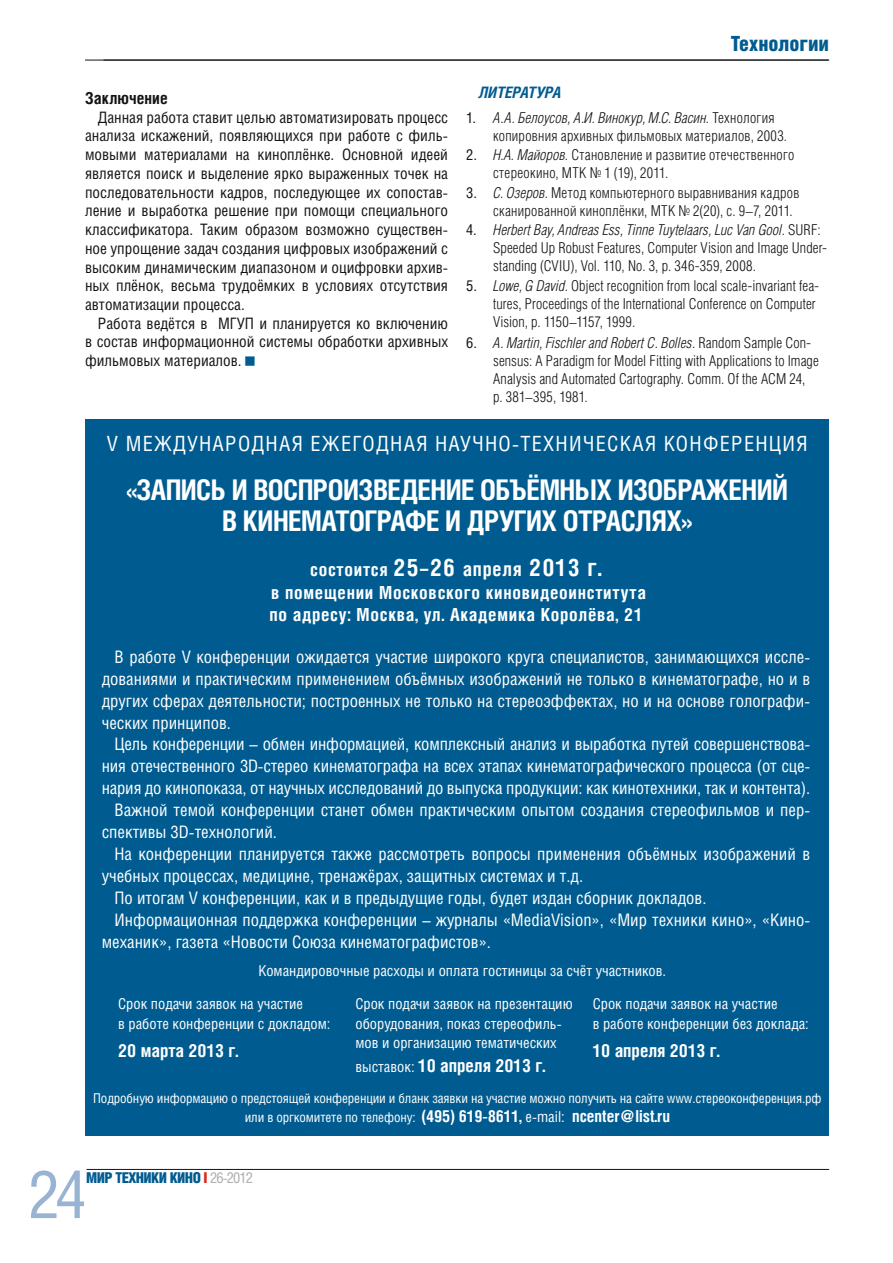
<style>
.page{position:relative;width:893px;height:1263px;background:#fff}
.page>*{position:absolute;margin:0;border:0;box-sizing:border-box;transform-origin:0 0}
.t1{font:66px "Helios Cond C";color:#99b3d3}
.t2{font:700 28.5px/31.5px "Helios Cond C";letter-spacing:-.02em;color:#fff;text-align:center}
.t3{font:700 24px "Helios Cond C";letter-spacing:.04em;color:#fff}
.t4{font:21px "Helios Cond C";letter-spacing:.06em;color:#fff}
.t5{font:21px "Helios Cond Black C";color:#005c90}
.t6{font:700 18px/22.5px "Helios Cond C";letter-spacing:.04em;color:#fff}
.t7{font:700 18px "Helios Cond C";color:#fff}
.t8{font:17.25px/21.9px "Helios Cond C";color:#fff;text-align:justify}
.t9{font:700 16.5px "Helios Cond C";color:#fff}
.t10{font:700 16.5px "Helios Cond C";letter-spacing:.005em;color:#131413}
.t11{font:15.75px/18.8px "Helios Cond C";color:#131413;text-align:justify}
.t12{font:italic 700 15.75px "Helios Cond C";letter-spacing:.1em;color:#005c90}
.t13{font:15px/18px "Helios Cond Light C";letter-spacing:.01em;color:#131413}
.t14{font:15px/19.5px "Helios Cond C";color:#fff}
.t15{font:15px "Helios Cond Black C";letter-spacing:-.04em;color:#005c90}
.t16{font:13.5px "Helios Cond C";letter-spacing:-.01em;color:#fff}
.s1{font-family:"Helios Cond C"}
.s2{font-style:italic}
.s3{font-size:18px}
.s4{font-size:19.5px}
.s5{font-weight:400;font-size:13.5px}
.s6{font-weight:400;font-size:15px}
.s7{color:#dc2a1b}
.s8{font-family:"Helios Cond C";color:#afafb0}
</style>
<div class="page">
<hr style="left:87px;top:1169px;width:742px;height:1px;background:#131413">
<hr style="left:104px;top:60px;width:725px;height:1px;background:#131413">
<hr style="left:85px;top:60px;width:743px;height:1px;background:#131413">
<hr style="left:892px;top:0;width:1px;height:53px;background:#005c90">
<div style="left:86px;top:419px;width:743px;height:716px;background:#005c90"></div>
<p class="t5" style="left:731px;top:32px;width:100px">Технологии</p>
<p class="t12" style="left:479px;top:83px;width:73px">Литера тура</p>
<p class="t13" style="left:493px;top:108px;width:296px;text-indent:-27px"><span class="s1">1.</span> <span class="s2">A.A. Белоусов, A.И. Винокур, М.С. Васин.</span> Технология копировния архивных фильмовых материалов, 2003.</p>
<p class="t13" style="left:493px;top:146px;width:303px;text-indent:-27px"><span class="s1">2.</span> <span class="s2">Н.А. Майоров.</span> Становление и развитие отечественного стереокино, МТК № 1 (19), 2011.</p>
<p class="t13" style="left:493px;top:183px;width:308px;text-indent:-27px"><span class="s1">3.</span> <span class="s2">С. Озеров.</span> Метод компьютерного выравнивания кадров сканированной киноплёнки, МТК № 2(20), с. 9–7, 2011.</p>
<p class="t13" style="left:493px;top:221px;width:335px;text-indent:-27px"><span class="s1">4.</span> <span class="s2">Herbert Bay, Andreas Ess, Tinne Tuytelaars, Luc Van Gool.</span> SURF:<br>Speeded Up Robust Features, Computer Vision and Image Under&shy;standing (CVIU), Vol. 110, No. 3, p. 346-359, 2008.</p>
<p class="t13" style="left:493px;top:277px;width:327px;text-indent:-27px"><span class="s1">5.</span> <span class="s2">Lowe, G David.</span> Object recognition from local scale-invariant fea&shy;tures, Proceedings of the International Conference on Computer<br>Vision, p. 1150–1157, 1999.</p>
<p class="t13" style="left:493px;top:333px;width:327px;text-indent:-27px"><span class="s1">6.</span> <span class="s2">A. Martin, Fischler and Robert C. Bolles.</span> Random Sample Con&shy;sensus: A Paradigm for Model Fitting with Applications to Image Analysis and Automated Cartography. Comm. Of the ACM 24,<br>p. 381–395, 1981.</p>
<p class="t4" style="left:107px;top:431px;width:702px">V МЕЖДУНАРОДНАЯ ЕЖЕГОДНАЯ НАУЧНО-ТЕХНИЧЕСКАЯ КОНФЕРЕНЦИЯ</p>
<h2 class="t2" style="left:126px;top:473px;width:663px">«ЗАПИСЬ И ВОСПРОИЗВЕДЕНИЕ ОБЪЁМНЫХ ИЗОБРАЖЕНИЙ<br>В КИНЕМАТОГРАФЕ И ДРУГИХ ОТРАСЛЯХ»</h2>
<h3 class="t3" style="left:310px;top:553px;width:293px"><span class="s3">состоится</span> 25–26 <span class="s4">апреля</span> 2013 г.</h3>
<p class="t6" style="left:269px;top:581px;width:378px">в помещении Московского киновидеоинститута по адресу: Москва, ул. Академика Королёва, 21</p>
<p class="t8" style="left:102px;top:645px;width:710px;text-indent:13px">В работе V конференции ожидается участие широкого круга специалистов, занимающихся иссле&shy;дованиями и практическим применением объёмных изображений не только в кинематографе, но и в других сферах деятельности; построенных не только на стереоэффектах, но и на основе голографи&shy;ческих принципов.</p>
<p class="t8" style="left:114px;top:733px;width:697px">Цель конференции – обмен информацией, комплексный анализ и выработка путей совершенствова-</p>
<p class="t8" style="left:102px;top:755px;width:710px">ния отечественного 3D-стерео кинематографа на всех этапах кинематографического процесса (от сце-</p>
<p class="t8" style="left:102px;top:777px;width:710px">нария до кинопоказа, от научных исследований до выпуска продукции: как кинотехники, так и контента).</p>
<p class="t8" style="left:114px;top:799px;width:697px">Важной темой конференции станет обмен практическим опытом создания стереофильмов и пер-</p>
<p class="t8" style="left:102px;top:821px;width:177px">спективы 3D-технологий.</p>
<p class="t8" style="left:114px;top:842px;width:697px">На конференции планируется также рассмотреть вопросы применения объёмных изображений в</p>
<p class="t8" style="left:102px;top:864px;width:483px">учебных процессах, медицине, тренажёрах, защитных системах и т.д.</p>
<p class="t8" style="left:114px;top:886px;width:593px">По итогам V конференции, как и в предыдущие годы, будет издан сборник докладов.</p>
<p class="t8" style="left:114px;top:908px;width:697px">Информационная поддержка конференции – журналы «MediaVision», «Мир техники кино», «Кино-</p>
<p class="t8" style="left:102px;top:930px;width:391px">механик», газета «Новости Союза кинематографистов».</p>
<p class="t14" style="left:259px;top:960px;width:409px">Командировочные расходы и оплата гостиницы за счёт участников.</p>
<p class="t14" style="left:118px;top:994px;width:214px">Срок подачи заявок на участие<br>в работе конференции с докладом:</p>
<p class="t7" style="left:118px;top:1039px;width:122px">20 марта 2013 г.</p>
<p class="t10" style="left:85px;top:88px;width:84px">Заключение</p>
<p class="t11" style="left:85px;top:107px;width:365px;text-indent:13px">Данная работа ставит целью автоматизировать процесс анализа искажений, появляющихся при работе с филь&shy;мовыми материалами на киноплёнке. Основной идеей является поиск и выделение ярко выраженных точек на последовательности кадров, последующее их сопостав&shy;ление и выработка решение при помощи специального классификатора. Таким образом возможно существен&shy;ное упрощение задач создания цифровых изображений с высоким динамическим диапазоном и оцифровки архив&shy;ных плёнок, весьма трудоёмких в условиях отсутствия автоматизации процесса.</p>
<p class="t11" style="left:85px;top:313px;width:365px;text-indent:13px">Работа ведётся в МГУП и планируется ко включению в состав информационной системы обработки архивных фильмовых материалов.</p>
<p class="t14" style="left:593px;top:994px;width:218px">Срок подачи заявок на участие<br>в работе конференции без доклада:</p>
<p class="t7" style="left:593px;top:1039px;width:129px">10 апреля 2013 г.</p>
<p class="t16" style="left:93px;top:1090px;width:730px">Подробную информацию о предстоящей конференции и бланк заявки на участие можно получить на сайте www.стереоконференция.рф</p>
<p class="t9" style="left:245px;top:1106px;width:427px"><span class="s5">или в оргкомитете по телефону:</span> (495) 619-8611, <span class="s6">e-mail:</span> ncenter@list.ru</p>
<p class="t14" style="left:355px;top:994px;width:219px">Срок подачи заявок на презентацию оборудования, показ стереофиль&shy;мов и организацию тематических</p>
<p class="t7" style="left:355px;top:1055px;width:191px"><span class="s6">выставок:</span> 10 апреля 2013 г.</p>
<h1 class="t1" style="left:28px;top:1155px;width:60px">24</h1>
<p class="t15" style="left:86px;top:1169px;width:168px">МИР ТЕХНИКИ КИНО <span class="s7">I</span> <span class="s8">26-2012</span></p>
</div>
